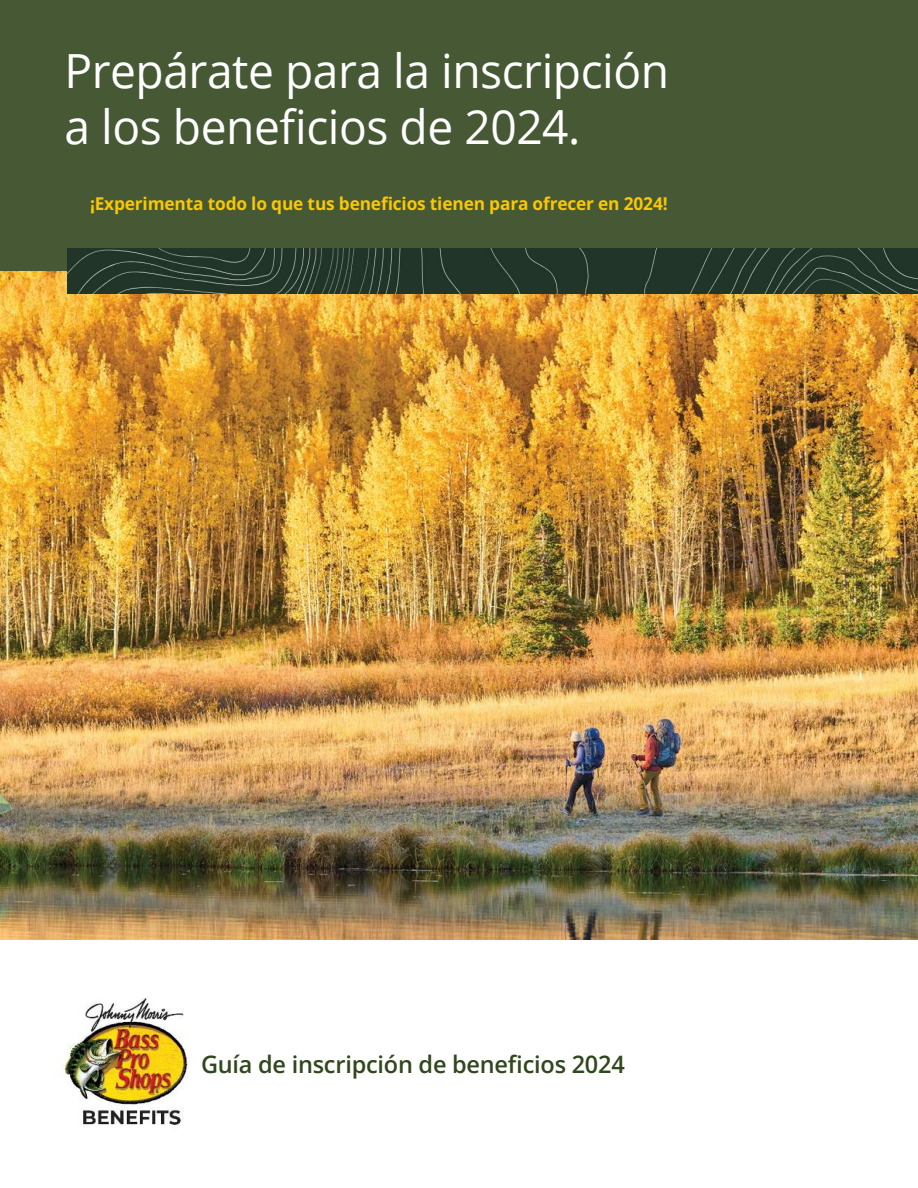
<style>
.page{position:relative;width:918px;height:1188px;background:#fff}
.page>*{position:absolute;margin:0;border:0;box-sizing:border-box;transform-origin:0 0}
.t1{font:47.1px/55.3px "Open Sans";letter-spacing:-.01em;color:#fff}
.t2{font:600 24px "Open Sans";letter-spacing:-.01em;color:#31471e}
.t3{font:700 17.7px "Open Sans";letter-spacing:-.01em;color:#f9c704}
</style>
<div class="page">
<div style="left:0;top:0;width:918px;height:271px;background:#465934"></div>
<img style="left:0;top:271px;width:918px;height:669px">
<img style="left:68px;top:248px;width:850px;height:46px">
<img style="left:56px;top:997px;width:133px;height:128px">
<h1 class="t1" style="left:64px;top:48px;width:606px">Prepárate para la inscripción a los bene昀椀cios de 2024.</h1>
<p class="t3" style="left:90px;top:192px;width:579px">¡Experimenta todo lo que tus bene昀椀cios tienen para ofrecer en 2024!</p>
<h2 class="t2" style="left:201px;top:1047px;width:425px">Guía de inscripción de bene昀椀cios 2024</h2>
</div>
